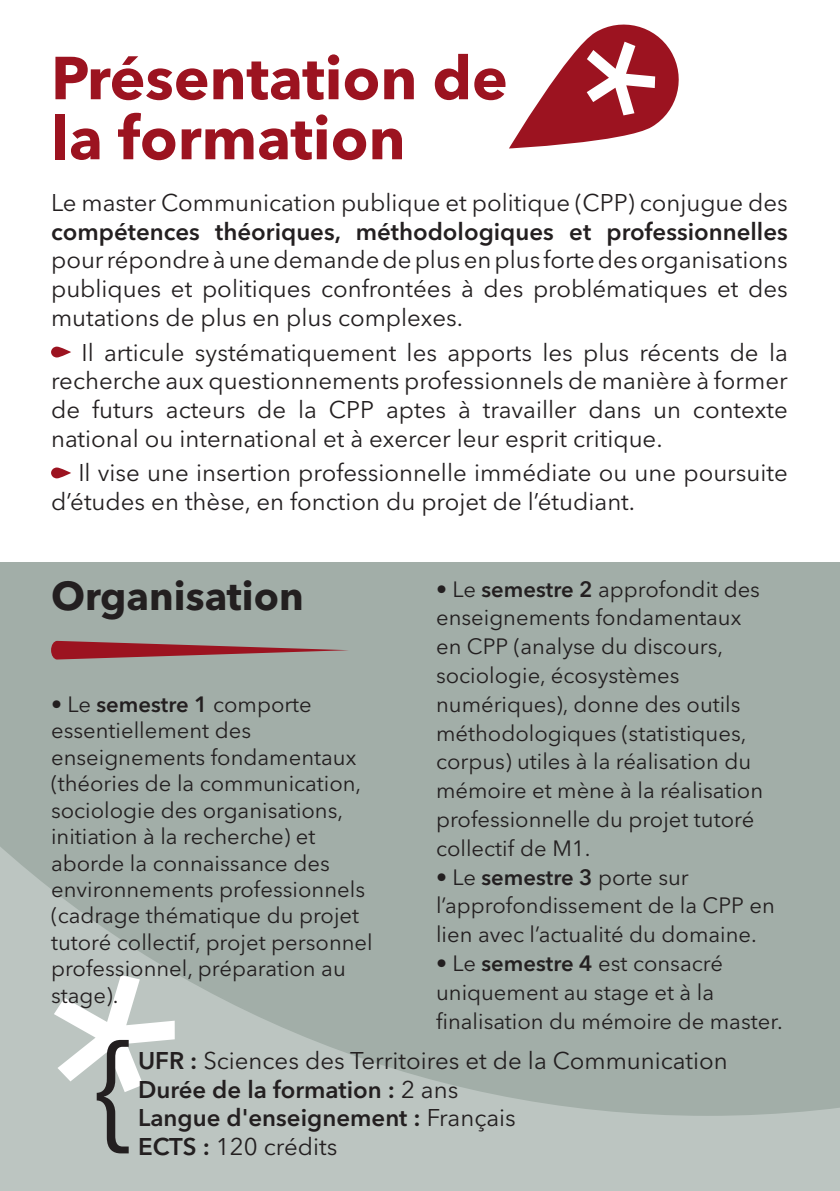
<style>
.page{position:relative;width:840px;height:1191px;background:#fff}
.page>*{position:absolute;margin:0;border:0;box-sizing:border-box;transform-origin:0 0}
.t1{font:127.8px "Avenir Next LT Pro";color:#231f20}
.SPPresentationTitre{font:700 60px/60px "Avenir Next LT Pro";color:#9c1320}
.SPTeachingOrganizati{font:700 40px "Avenir Next LT Pro";color:#231f20}
.SPPresentationTexte{font:24px/28.8px "Avenir Next LT Pro";color:#231f20;text-align:justify}
.SPPresentationTexte-2{font:600 24px "Avenir Next LT Pro";color:#231f20}
.SPPresentationTexte-3{font:22px/28.8px "Avenir Next LT Pro";color:#231f20}
.s1{font-weight:600}
.s2{font-weight:400}
</style>
<div class="page">
<div style="left:0;top:562px;width:839px;height:629px;background:#bcc5c1"></div>
<svg style="left:0;top:562px;width:839px;height:553px;background:#a4b0aa"></svg>
<svg style="left:54px;top:975px;width:121px;height:117px"></svg>
<svg style="left:51px;top:346px;width:20px;height:11px"></svg>
<svg style="left:51px;top:467px;width:20px;height:11px"></svg>
<svg style="left:509px;top:24px;width:170px;height:124px"></svg>
<svg style="left:51px;top:641px;width:298px;height:18px;background:#9e5c60"></svg>
<p class="SPPresentationTitre" style="left:51px;top:48px;width:458px">Présentation de la formation</p>
<p class="SPPresentationTexte" style="left:51px;top:188px;width:738px">Le master Communication publique et politique (CPP) conjugue des <span class="s1">compétences théoriques, méthodologiques et professionnelles </span>pour répondre à une demande de plus en plus forte des organisations publiques et politiques confrontées à des problématiques et des mutations de plus en plus complexes.</p>
<p class="SPPresentationTexte" style="left:51px;top:338px;width:738px;text-indent:30px">Il articule systématiquement les apports les plus récents de la recherche aux questionnements professionnels de manière à former de futurs acteurs de la CPP aptes à travailler dans un contexte national ou international et à exercer leur esprit critique.</p>
<p class="SPPresentationTexte" style="left:51px;top:458px;width:738px;text-indent:27px">Il vise une insertion professionnelle immédiate ou une poursuite d’études en thèse, en fonction du projet de l’étudiant.</p>
<p class="SPTeachingOrganizati" style="left:51px;top:571px;width:254px">Organisation</p>
<p class="SPPresentationTexte-3" style="left:51px;top:691px;width:323px;line-height:26.4px">• Le <span class="s1">semestre 1</span> comporte essentiellement des enseignements fondamentaux (théories de la communication, sociologie des organisations, initiation à la recherche) et aborde la connaissance des environnements professionnels (cadrage thématique du projet tutoré collectif, projet personnel professionnel, préparation au stage).</p>
<p class="SPPresentationTexte-3" style="left:436px;top:574px;width:328px">• Le <span class="s1">semestre 2</span> approfondit des enseignements fondamentaux en CPP (analyse du discours, sociologie, écosystèmes numériques), donne des outils méthodologiques (statistiques, corpus) utiles à la réalisation du mémoire et mène à la réalisation professionnelle du projet tutoré collectif de M1.</p>
<p class="SPPresentationTexte-3" style="left:436px;top:862px;width:340px">• Le <span class="s1">semestre 3</span> porte sur l’approfondissement de la CPP en lien avec l’actualité du domaine.</p>
<p class="SPPresentationTexte-3" style="left:436px;top:949px;width:348px">• Le <span class="s1">semestre 4</span> est consacré uniquement au stage et à la finalisation du mémoire de master.</p>
<p class="t1" style="left:97px;top:1012px;width:40px">{</p>
<p class="SPPresentationTexte" style="left:138px;top:1045px;width:591px"><span class="s1">UFR :</span> Sciences des Territoires et de la Communication</p>
<p class="SPPresentationTexte-2" style="left:138px;top:1074px;width:321px">Durée de la formation : <span class="s2">2 ans</span></p>
<p class="SPPresentationTexte-2" style="left:138px;top:1103px;width:379px">Langue d'enseignement : <span class="s2">Français</span></p>
<p class="SPPresentationTexte" style="left:138px;top:1132px;width:201px"><span class="s1">ECTS :</span> 120 crédits</p>
</div>
